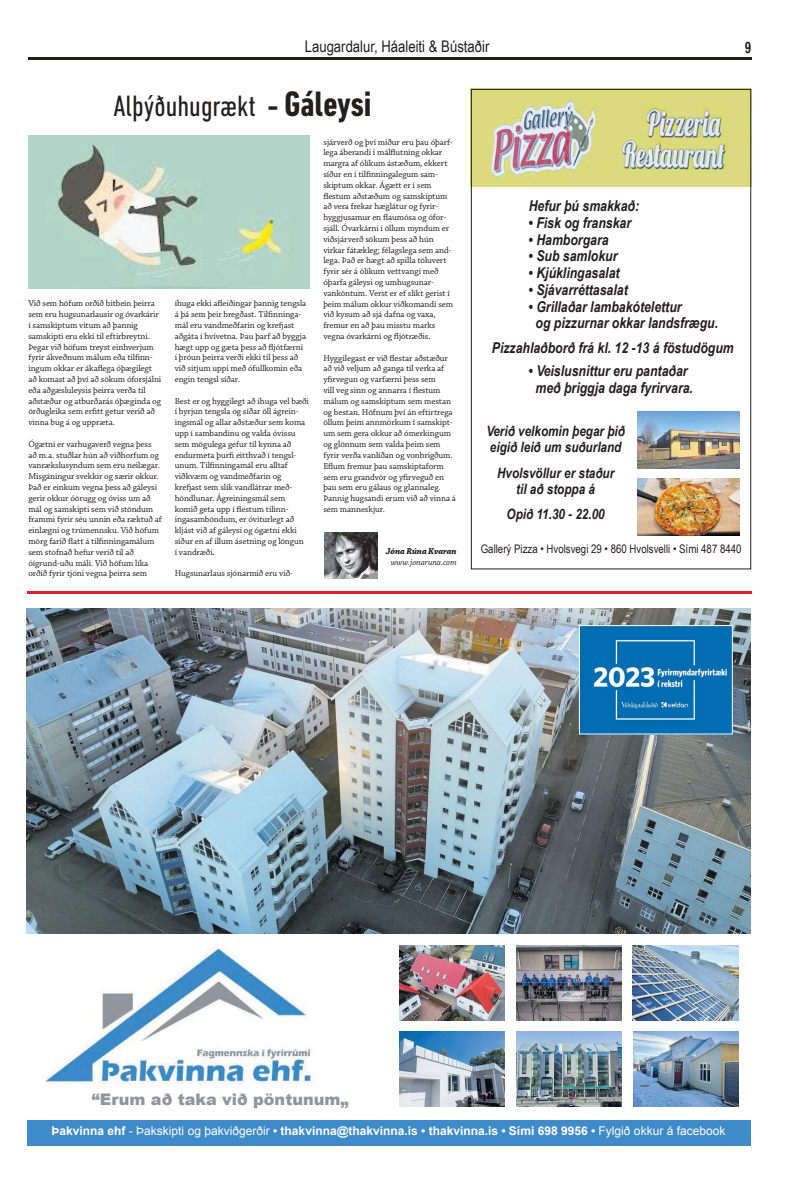
<style>
.page{position:relative;width:790px;height:1188px;background:#fff}
.page>*{position:absolute;margin:0;border:0;box-sizing:border-box;transform-origin:0 0}
.t1{font:condensed 30px "DIN Next LT Pro";color:#221f1f}
.t2{font:16px "Arial Narrow";color:#231f20}
.t3{font:900 16px "Arial";color:#91969e}
.t4{font:700 condensed 16px "Helvetica Neue";color:#231f20;scale:.75 1}
.t5{font:italic 700 15px/16.8px "Arial Narrow";color:#231f20}
.t6{font:italic 700 14.3px/16px "Arial Narrow";color:#231f20}
.t7{font:700 12px "Arial";color:#fff}
.t8{font:11.8px "Arial Narrow";color:#231f20}
.t9{font:9px/10.8px "Chaparral Pro";letter-spacing:-.01em;color:#231f20}
.t10{font:italic 9px "Chaparral Pro";letter-spacing:-.01em;color:#231f20}
.t11{font:italic 700 9px "Chaparral Pro";letter-spacing:-.01em;color:#231f20}
.s1{font-weight:700}
.s2{font-weight:700;font-size:36px}
.s3{font-weight:400}
</style>
<div class="page">
<hr style="left:28px;top:57px;width:723px;height:3px;background:#221f1f">
<img style="left:28px;top:136px;width:281px;height:153px">
<img style="left:324px;top:532px;width:53px;height:46px">
<hr style="left:27px;top:591px;width:724px;height:3px;background:#de1f27">
<img style="left:27px;top:608px;width:723px;height:326px">
<img style="left:43px;top:947px;width:272px;height:137px">
<div style="left:27px;top:1119px;width:723px;height:26px;background:#3f8ac9"></div>
<img style="left:399px;top:945px;width:105px;height:75px">
<img style="left:516px;top:945px;width:105px;height:75px">
<img style="left:632px;top:945px;width:106px;height:75px">
<img style="left:399px;top:1031px;width:105px;height:75px">
<img style="left:516px;top:1031px;width:105px;height:75px">
<img style="left:633px;top:1031px;width:105px;height:75px">
<img style="left:581px;top:627px;width:149px;height:105px">
<div style="left:579px;top:625px;width:153px;height:109px;border:1px solid #fff"></div>
<img style="left:470px;top:89px;width:279px;height:98px">
<div style="left:471px;top:89px;width:280px;height:480px;border:1px solid #221f1f"></div>
<img style="left:637px;top:478px;width:102px;height:57px">
<img style="left:637px;top:411px;width:102px;height:57px">
<h2 class="t2" style="left:305px;top:35px;width:186px">Laugardalur, Háaleiti &amp; Bústaðir</h2>
<h2 class="t4" style="left:745px;top:34px;width:9px">9</h2>
<h1 class="t1" style="left:113px;top:89px;width:259px">Alþýðuhugrækt <span class="s1">-</span> <span class="s2">Gáleysi</span></h1>
<p class="t9" style="left:28px;top:298px;width:134px">Við sem höfum orðið bitbein þeirra sem eru hugsunarlausir og óvarkárir í samskiptum vitum að þannig samskipti eru ekki til eftirbreytni.<br>Þegar við höfum treyst einhverjum fyrir ákveðnum málum eða tilfinn&shy;ingum okkar er ákaflega óþægilegt að komast að því að sökum óforsjálni eða aðgæsluleysis þeirra verða til aðstæður og atburðarás óþæginda og örðugleika sem erfitt getur verið að vinna bug á og uppræta.</p>
<p class="t9" style="left:28px;top:439px;width:135px">Ógætni er varhugaverð vegna þess að m.a. stuðlar hún að viðhorfum og vanrækslusyndum sem eru neilægar.<br>Misgáningur svekkir og særir okkur.<br>Það er einkum vegna þess að gáleysi gerir okkur óörugg og óviss um að mál og samskipti sem við stöndum frammi fyrir séu unnin eða ræktuð af einlægni og trúmennsku. Við höfum mörg farið flatt á tilfinningamálum sem stofnað hefur verið til að óígrund-uðu máli. Við höfum líka orðið fyrir tjóni vegna þeirra sem</p>
<p class="t9" style="left:175px;top:298px;width:133px">íhuga ekki afleiðingar þannig tengsla á þá sem þeir bregðast. Tilfinninga&shy;mál eru vandmeðfarin og krefjast aðgáta í hvívetna. Þau þarf að byggja hægt upp og gæta þess að fljótfærni í þróun þeirra verði ekki til þess að við sitjum uppi með ófullkomin eða engin tengsl síðar.</p>
<p class="t9" style="left:175px;top:396px;width:136px">Best er og hyggilegt að íhuga vel bæði í byrjun tengsla og síðar öll ágrein&shy;ingsmál og allar aðstæður sem koma upp í sambandinu og valda óvissu sem mögulega gefur til kynna að endurmeta þurfi eitthvað í tengsl&shy;unum. Tilfinningamál eru alltaf viðkvæm og vandmeðfarin og krefjast sem slík vandlátrar með&shy;höndlunar. Ágreiningsmál sem komið geta upp í flestum tilinn&shy;ingasamböndum, er óviturlegt að kljást við af gáleysi og ógætni ekki síður en af illum ásetning og löngun<br>í vandræði.</p>
<p class="t9" style="left:175px;top:568px;width:120px">Hugsunarlaus sjónarmið eru við-</p>
<p class="t9" style="left:323px;top:137px;width:131px">sjárverð og því miður eru þau óþarf&shy;lega áberandi í málflutning okkar margra af ólíkum ástæðum, ekkert síður en í tilfinningalegum sam&shy;skiptum okkar. Ágætt er í sem flestum aðstæðum og samskiptum að vera frekar hæglátur og fyrir&shy;hyggjusamur en flaumósa og ófor&shy;sjáll. Óvarkárni í öllum myndum er viðsjárverð sökum þess að hún virkar fátækleg; félagslega sem and&shy;lega. Það er hægt að spilla töluvert fyrir sér á ólíkum vettvangi með óþarfa gáleysi og umhugsunar&shy;vanköntum. Verst er ef slíkt gerist í þeim málum okkur viðkomandi sem við kysum að sjá dafna og vaxa, fremur en að þau misstu marks vegna óvarkárni og fljótræðis.</p>
<p class="t9" style="left:323px;top:353px;width:134px">Hyggilegast er við flestar aðstæður að við veljum að ganga til verka af yfirvegun og varfærni þess sem<br>vill veg sinn og annarra í flestum málum og samskiptum sem mestan og bestan. Höfnum því án eftirtrega öllum þeim annmörkum í samskipt&shy;um sem gera okkur að ómerkingum og glönnum sem valda þeim sem fyrir verða vanlíðan og vonbrigðum.<br>Eflum fremur þau samskiptaform sem eru grandvör og yfirveguð en þau sem eru gálaus og glannaleg.<br>Þannig hugsandi erum við að vinna á sem manneskjur.</p>
<p class="t11" style="left:386px;top:546px;width:72px">Jóna Rúna Kvaran</p>
<p class="t10" style="left:390px;top:557px;width:67px">www.jonaruna.com</p>
<h3 class="t5" style="left:528px;top:197px;width:112px">Hefur þú smakkað:</h3>
<h3 class="t5" style="left:528px;top:213px;width:104px">• Fisk og franskar</h3>
<h3 class="t5" style="left:528px;top:230px;width:81px">• Hamborgara</h3>
<h3 class="t5" style="left:528px;top:247px;width:90px">• Sub samlokur</h3>
<h3 class="t5" style="left:528px;top:264px;width:92px">• Kjúklingasalat</h3>
<h3 class="t5" style="left:528px;top:280px;width:101px">• Sjávarréttasalat</h3>
<h3 class="t5" style="left:535px;top:297px;width:184px;text-indent:-7px">• Grillaðar lambakótelettur<br>og pizzurnar okkar landsfrægu.</h3>
<h3 class="t5" style="left:528px;top:362px;width:166px;text-align:center">• Veislusnittur eru pantaðar með þriggja daga fyrirvara.</h3>
<h3 class="t5" style="left:492px;top:339px;width:243px">Pizzahlaðborð frá kl. 12 -13 á föstudögum</h3>
<h3 class="t6" style="left:486px;top:422px;width:140px">Verið velkomin þegar þið eigið leið um suðurland</h3>
<h3 class="t6" style="left:497px;top:464px;width:119px;text-align:center">Hvolsvöllur er staður til að stoppa á</h3>
<h3 class="t6" style="left:506px;top:505px;width:100px">Opið 11.30 - 22.00</h3>
<h3 class="t8" style="left:480px;top:540px;width:262px">Gallerý Pizza • Hvolsvegi 29 • 860 Hvolsvelli • Sími 487 8440</h3>
<h2 class="t3" style="left:92px;top:1088px;width:258px">“Erum að taka við pöntunum„</h2>
<h3 class="t7" style="left:51px;top:1123px;width:675px">Þakvinna ehf <span class="s3">- Þakskipti og þakviðgerðir</span> • thakvinna@thakvinna.is • thakvinna.is • Sími 698 9956 • <span class="s3">Fylgið okkur á facebook</span></h3>
</div>
